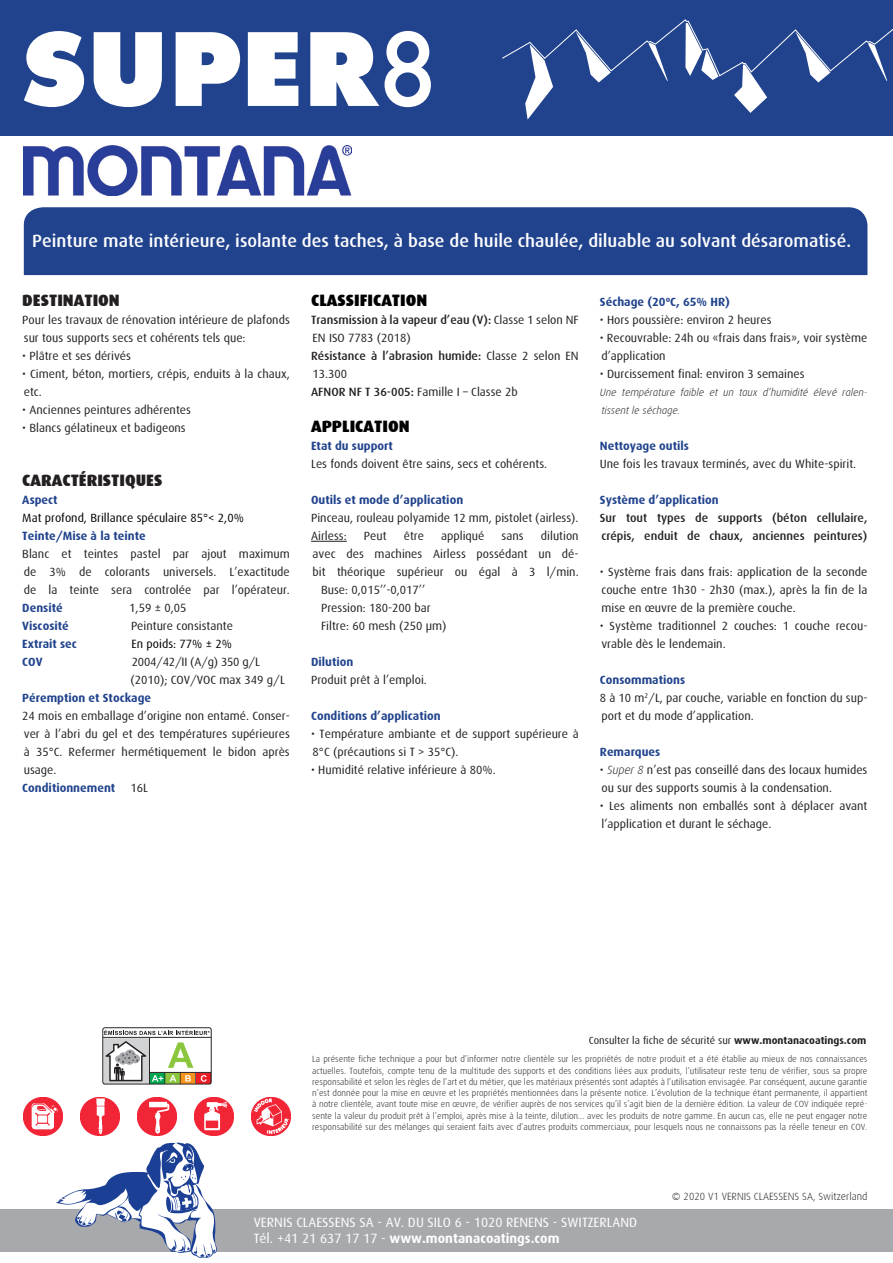
<style>
.page{position:relative;width:893px;height:1263px;background:#fff}
.page>*{position:absolute;margin:0;border:0;box-sizing:border-box;transform-origin:0 0}
.titre_gras_blanc{font:500 18px "Dax";color:#fff}
.base_fT{font:900 16.5px "Dax";color:#231f20}
.base_fT-2{font:900 16.5px "Dax";color:#000001}
.t1{font:13.5px "Dax";color:#fff}
.t2{font:700 13.5px "Dax";color:#fff}
.base_fT-3{font:12px/18px "Dax";color:#231f20}
.base_fT-4{font:700 12px "Dax";color:#21438d}
.base_fT-5{font:500 12px/18px "Dax";color:#231f20}
.base_fT-6{font:12px "Dax";color:#000001}
.base_fT-7{font:italic 300 10.5px/18px "Dax";color:#231f20}
.base_fT-8{font:10.5px "Dax";color:#231f20}
.t3{font:300 10.5px "Dax";color:#222020}
.t4{font:300 9px/11.2px "Dax";color:#222020;text-align:justify}
.s1{font-weight:400}
.s2{font-weight:500}
.s3{font-weight:300;font-style:italic}
.s4{font-weight:700}
</style>
<div class="page">
<div style="left:0;top:0;width:893px;height:136px;background:#21438d"></div>
<svg style="left:502px;top:19px;width:391px;height:101px"></svg>
<svg style="left:24px;top:31px;width:407px;height:76px"></svg>
<div style="left:0;top:1209px;width:893px;height:42px;background:#a8a9ad"></div>
<svg style="left:56px;top:1142px;width:162px;height:116px"></svg>
<img style="left:24px;top:146px;width:328px;height:49px">
<div style="left:24px;top:207px;width:843px;height:68px;background:#21438d"></div>
<hr style="left:311px;top:541px;width:36px;height:1px;background:#231f20">
<img style="left:24px;top:1097px;width:38px;height:38px">
<img style="left:138px;top:1097px;width:38px;height:38px">
<img style="left:81px;top:1097px;width:38px;height:38px">
<img style="left:195px;top:1097px;width:38px;height:38px">
<img style="left:252px;top:1097px;width:38px;height:38px">
<svg style="left:102px;top:1027px;width:110px;height:57px"></svg>
<p class="titre_gras_blanc" style="left:32px;top:230px;width:820px">Peinture mate intérieure, isolante des taches, à base de huile chaulée, diluable au solvant désaromatisé.</p>
<p class="base_fT" style="left:22px;top:291px;width:99px">DESTINATION</p>
<p class="base_fT-3" style="left:22px;top:311px;width:269px">Pour les travaux de rénovation intérieure de plafonds sur tous supports secs et cohérents tels que:</p>
<p class="base_fT-3" style="left:22px;top:347px;width:110px">• Plâtre et ses dérivés</p>
<p class="base_fT-3" style="left:22px;top:365px;width:269px">• Ciment, béton, mortiers, crépis, enduits à la chaux, etc.</p>
<p class="base_fT-3" style="left:22px;top:401px;width:170px">• Anciennes peintures adhérentes</p>
<p class="base_fT-3" style="left:22px;top:419px;width:165px">• Blancs gélatineux et badigeons</p>
<p class="base_fT" style="left:22px;top:471px;width:142px">CARACTÉRISTIQUES</p>
<p class="base_fT-4" style="left:22px;top:493px;width:37px">Aspect</p>
<p class="base_fT-6" style="left:22px;top:511px;width:223px">Mat profond, Brillance spéculaire 85°&lt; 2,0%</p>
<p class="base_fT-4" style="left:22px;top:529px;width:125px">Teinte/Mise à la teinte</p>
<p class="base_fT-3" style="left:22px;top:545px;width:269px;text-align:justify">Blanc et teintes pastel par ajout maximum de 3% de colorants universels. L’exactitude de la teinte sera controlée par l’opérateur.</p>
<p class="base_fT-4" style="left:22px;top:601px;width:42px">Densité</p>
<p class="base_fT-3" style="left:129px;top:599px;width:59px">1,59 ± 0,05</p>
<p class="base_fT-4" style="left:22px;top:619px;width:48px">Viscosité</p>
<p class="base_fT-3" style="left:131px;top:617px;width:103px">Peinture consistante</p>
<p class="base_fT-4" style="left:22px;top:637px;width:56px">Extrait sec</p>
<p class="base_fT-6" style="left:132px;top:637px;width:102px">En poids: 77% ± 2%</p>
<p class="base_fT-4" style="left:22px;top:655px;width:22px">COV</p>
<p class="base_fT-3" style="left:130px;top:653px;width:156px">2004/42/II (A/g) 350 g/L (2010); COV/VOC max 349 g/L</p>
<p class="base_fT-4" style="left:22px;top:691px;width:130px">Péremption et Stockage</p>
<p class="base_fT-3" style="left:22px;top:707px;width:269px;text-align:justify">24 mois en emballage d’origine non entamé. Conser&shy;ver à l’abri du gel et des températures supérieures à 35°C. Refermer hermétiquement le bidon après usage.</p>
<p class="base_fT-4" style="left:22px;top:781px;width:94px">Conditionnement</p>
<p class="base_fT-3" style="left:130px;top:779px;width:19px">16L</p>
<p class="base_fT-2" style="left:311px;top:291px;width:118px">CLASSIFICATION</p>
<p class="base_fT-5" style="left:311px;top:311px;width:269px">Transmission à la vapeur d’eau (V): <span class="s1">Classe 1 selon NF<br>EN ISO 7783 (2018)</span></p>
<p class="base_fT-5" style="left:311px;top:347px;width:269px">Résistance à l’abrasion humide: <span class="s1">Classe 2 selon EN<br>13.300</span></p>
<p class="base_fT-3" style="left:311px;top:383px;width:208px"><span class="s2">AFNOR NF T 36-005:</span> Famille I – Classe 2b</p>
<p class="base_fT-2" style="left:311px;top:417px;width:100px">APPLICATION</p>
<p class="base_fT-4" style="left:311px;top:439px;width:83px">Etat du support</p>
<p class="base_fT-3" style="left:311px;top:455px;width:238px">Les fonds doivent être sains, secs et cohérents.</p>
<p class="base_fT-4" style="left:311px;top:493px;width:154px">Outils et mode d’application</p>
<p class="base_fT-3" style="left:311px;top:509px;width:269px">Pinceau, rouleau polyamide 12 mm, pistolet (airless).</p>
<p class="base_fT-3" style="left:311px;top:527px;width:37px">Airless:</p>
<p class="base_fT-3" style="left:364px;top:527px;width:24px">Peut</p>
<p class="base_fT-3" style="left:404px;top:527px;width:22px">être</p>
<p class="base_fT-3" style="left:441px;top:527px;width:45px">appliqué</p>
<p class="base_fT-3" style="left:502px;top:527px;width:24px">sans</p>
<p class="base_fT-3" style="left:313px;top:527px;width:268px;text-align:justify;text-indent:228px">dilution avec des machines Airless possédant un dé&shy;bit théorique supérieur ou égal à 3 l/min.</p>
<p class="base_fT-3" style="left:321px;top:581px;width:106px">Buse: 0,015’’-0,017’’</p>
<p class="base_fT-3" style="left:321px;top:599px;width:111px">Pression: 180-200 bar</p>
<p class="base_fT-3" style="left:321px;top:617px;width:127px">Filtre: 60 mesh (250 µm)</p>
<p class="base_fT-4" style="left:311px;top:655px;width:44px">Dilution</p>
<p class="base_fT-3" style="left:311px;top:671px;width:117px">Produit prêt à l’emploi.</p>
<p class="base_fT-4" style="left:311px;top:709px;width:131px">Conditions d’application</p>
<p class="base_fT-3" style="left:311px;top:725px;width:269px">• Température ambiante et de support supérieure à<br>8°C (précautions si T &gt; 35°C).</p>
<p class="base_fT-3" style="left:311px;top:761px;width:186px">• Humidité relative inférieure à 80%.</p>
<p class="base_fT-4" style="left:600px;top:295px;width:131px">Séchage (20ºC, 65% HR)</p>
<p class="base_fT-3" style="left:600px;top:311px;width:173px">• Hors poussière: environ 2 heures</p>
<p class="base_fT-3" style="left:600px;top:329px;width:269px">• Recouvrable: 24h ou «frais dans frais», voir système d’application</p>
<p class="base_fT-3" style="left:600px;top:365px;width:206px">• Durcissement final: environ 3 semaines</p>
<p class="base_fT-7" style="left:600px;top:383px;width:269px">Une température faible et un taux d’humidité élevé ralen&shy;tissent le séchage.</p>
<p class="base_fT-4" style="left:600px;top:439px;width:90px">Nettoyage outils</p>
<p class="base_fT-3" style="left:600px;top:455px;width:258px">Une fois les travaux terminés, avec du White-spirit.</p>
<p class="base_fT-4" style="left:600px;top:493px;width:120px">Système d’application</p>
<p class="base_fT-5" style="left:600px;top:509px;width:269px">Sur tout types de supports (béton cellulaire, crépis, enduit de chaux, anciennes peintures)</p>
<p class="base_fT-3" style="left:600px;top:563px;width:269px;text-align:justify">• Système frais dans frais: application de la seconde couche entre 1h30 - 2h30 (max.), après la fin de la mise en œuvre de la première couche.</p>
<p class="base_fT-3" style="left:600px;top:617px;width:269px">• Système traditionnel 2 couches: 1 couche recou&shy;vrable dès le lendemain.</p>
<p class="base_fT-4" style="left:600px;top:673px;width:87px">Consommations</p>
<p class="base_fT-3" style="left:600px;top:689px;width:269px">8 à 10 m<sup>2</sup>/L, par couche, variable en fonction du sup&shy;port et du mode d’application.</p>
<p class="base_fT-4" style="left:600px;top:745px;width:62px">Remarques</p>
<p class="base_fT-3" style="left:600px;top:761px;width:269px">• <span class="s3">Super 8</span> n’est pas conseillé dans des locaux humides ou sur des supports soumis à la condensation.</p>
<p class="base_fT-3" style="left:600px;top:797px;width:269px">• Les aliments non emballés sont à déplacer avant l’application et durant le séchage.</p>
<p class="base_fT-8" style="left:589px;top:1035px;width:279px">Consulter la fiche de sécurité sur <span class="s4">www.montanacoatings.com</span></p>
<p class="t4" style="left:312px;top:1054px;width:557px">La présente fiche technique a pour but d’informer notre clientèle sur les propriétés de notre produit et a été établie au mieux de nos connaissances actuelles. Toutefois, compte tenu de la multitude des supports et des conditions liées aux produits, l’utilisateur reste tenu de vérifier, sous sa propre responsabilité et selon les règles de l’art et du métier, que les matériaux présentés sont adaptés à l’utilisation envisagée. Par conséquent, aucune garantie n’est donnée pour la mise en œuvre et les propriétés mentionnées dans la présente notice. L’évolution de la technique étant permanente, il appartient à notre clientèle, avant toute mise en œuvre, de vérifier auprès de nos services qu’il s’agit bien de la dernière édition. La valeur de COV indiquée repré&shy;sente la valeur du produit prêt à l’emploi, après mise à la teinte, dilution... avec les produits de notre gamme. En aucun cas, elle ne peut engager notre responsabilité sur des mélanges qui seraient faits avec d’autres produits commerciaux, pour lesquels nous ne connaissons pas la réelle teneur en COV.</p>
<p class="t3" style="left:672px;top:1190px;width:197px">© 2020 V1 VERNIS CLAESSENS SA, Switzerland</p>
<p class="t1" style="left:254px;top:1215px;width:385px">VERNIS CLAESSENS SA - AV. DU SILO 6 - 1020 RENENS - SWITZERLAND</p>
<p class="t2" style="left:254px;top:1231px;width:307px"><span class="s1">Tél. +41 21 637 17 17 -</span> www.montanacoatings.com</p>
</div>
